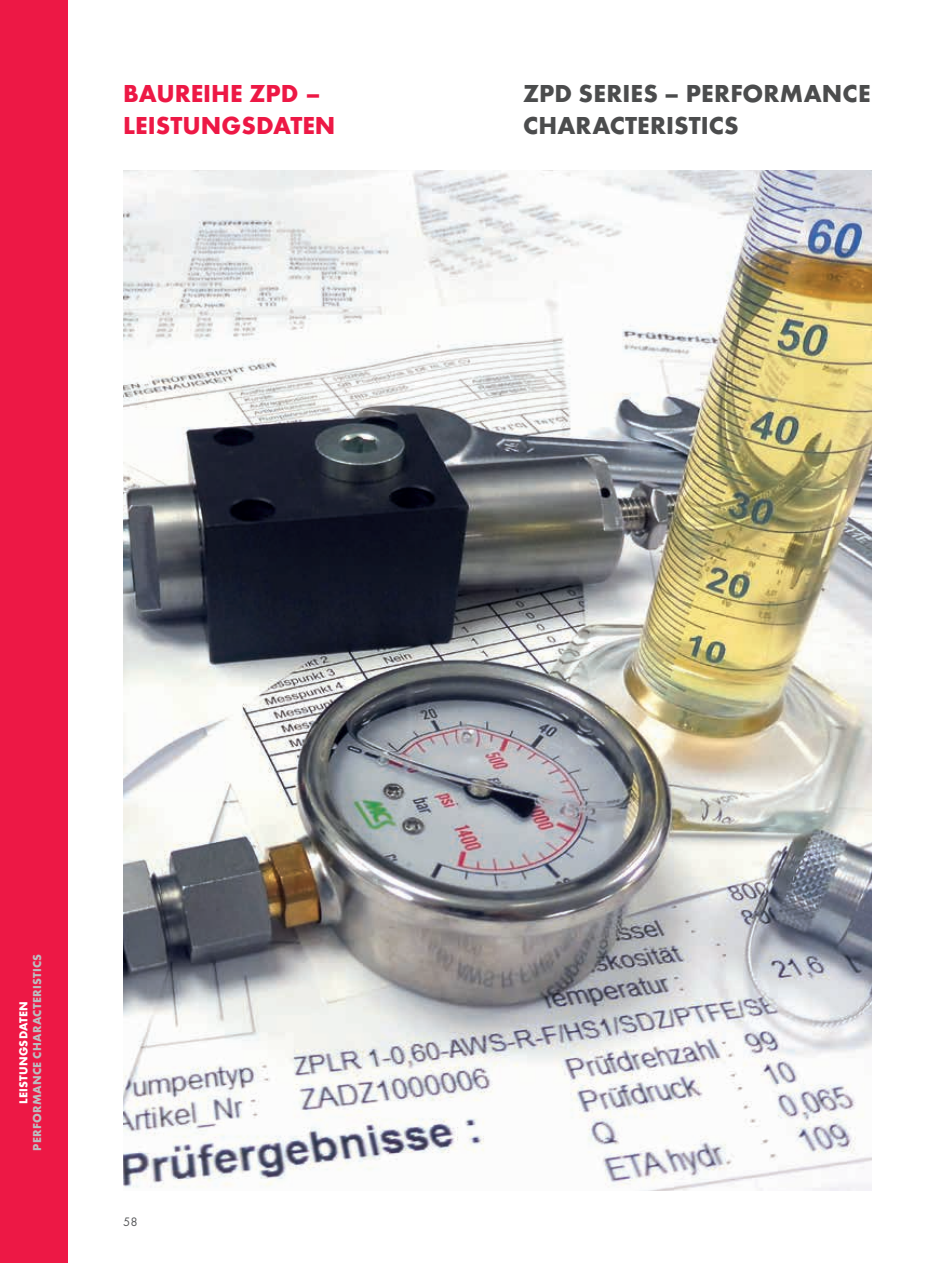
<style>
.page{position:relative;width:944px;height:1263px;background:#fff}
.page>*{position:absolute;margin:0;border:0;box-sizing:border-box;transform-origin:0 0}
.t1{font:800 25.5px/31.5px "Function";letter-spacing:.005em;color:#4b4c4d}
.t2{font:800 25.5px/31.5px "Function";color:#ed1845}
.t3{font:12.75px "Function";color:#57585a}
.t4{font:800 12px "Function";letter-spacing:.02em;color:#bcbdc0}
.t5{font:800 12px "Function";letter-spacing:.02em;color:#fff}
</style>
<div class="page">
<div style="left:0;top:0;width:68px;height:1263px;background:#ed1845"></div>
<img style="left:123px;top:170px;width:749px;height:1021px">
<p class="t2" style="left:123px;top:78px;width:214px">BAUREIHE ZPD –<br>LEISTUNGSDATEN</p>
<p class="t1" style="left:523px;top:78px;width:349px">ZPD SERIES – PERFORMANCE<br>CHARACTERISTICS</p>
<p class="t4" style="left:30px;top:1151px;width:198px;rotate:-90deg">PERFORMANCE CHARACTERISTICS</p>
<p class="t5" style="left:17px;top:1104px;width:104px;rotate:-90deg">LEISTUNGSDATEN</p>
<p class="t3" style="left:123px;top:1214px;width:16px">58</p>
</div>
